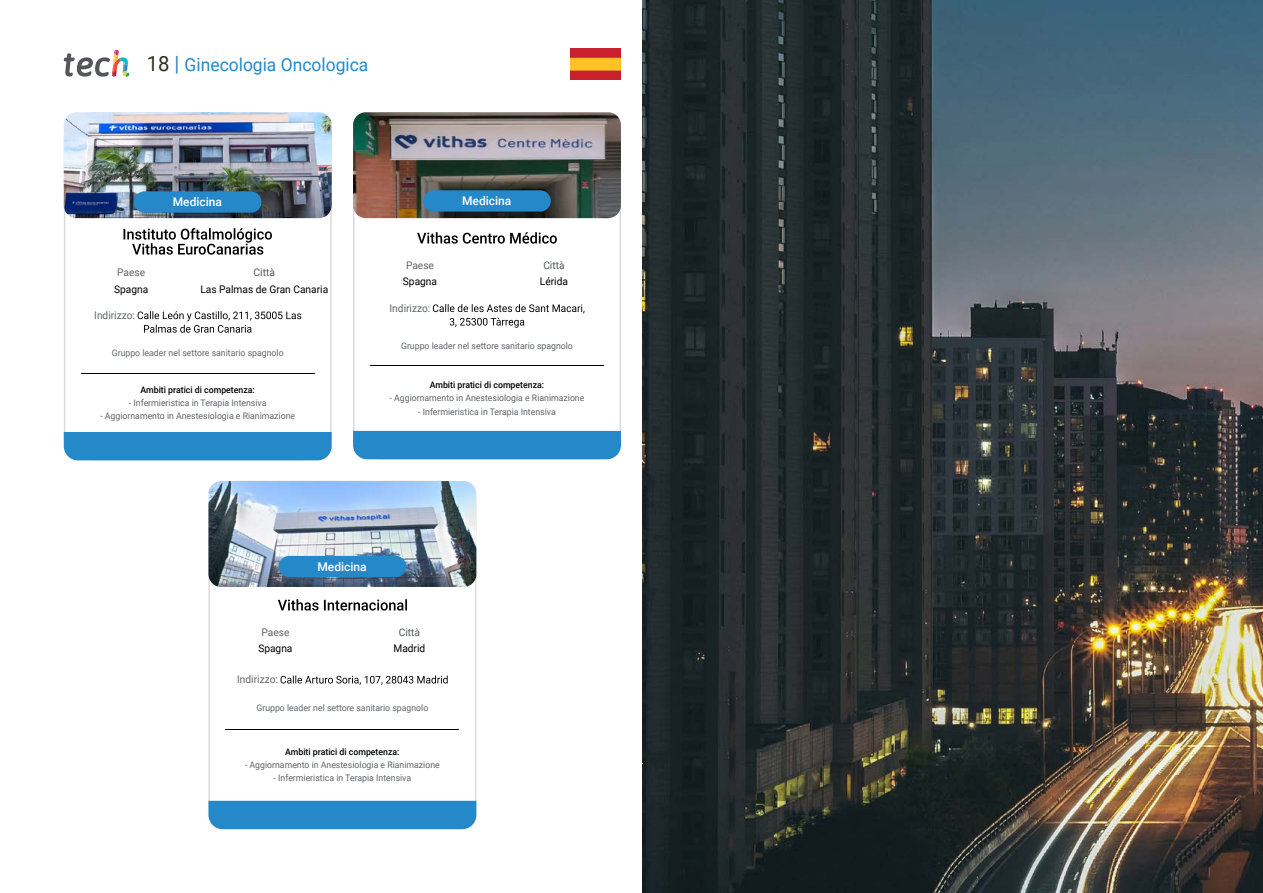
<style>
.page{position:relative;width:1263px;height:893px;background:#fff}
.page>*{position:absolute;margin:0;border:0;box-sizing:border-box;transform-origin:0 0}
.t1{font:18px "Roboto";color:#2488c9}
.t2{font:500 12px "Roboto";color:#fff}
.t3{font:10.5px "Roboto";color:#000}
.t4{font:10.5px "Roboto";color:#61646a}
.t5{font:10.5px "Roboto";color:#52555b}
.t6{font:9px "Roboto";color:#61646a}
.t7{font:500 9px "Roboto";color:#000}
.s1{font-size:21px;color:#312e20}
.s2{font-size:21px}
</style>
<div class="page">
<img style="left:571px;top:49px;width:49px;height:30px">
<svg style="left:64px;top:50px;width:65px;height:27px"></svg>
<img style="left:642px;top:0;width:621px;height:893px">
<svg style="left:63px;top:134px;width:269px;height:327px"></svg>
<img style="left:64px;top:112px;width:268px;height:106px">
<div style="left:134px;top:191px;width:127px;height:22px;background:#2488c9;border-radius:11px"></div>
<div style="left:64px;top:432px;width:268px;height:28px;background:#2488c9"></div>
<hr style="left:81px;top:373px;width:234px;height:1px;background:#000">
<svg style="left:124px;top:228px;width:148px;height:27px"></svg>
<svg style="left:138px;top:311px;width:163px;height:22px"></svg>
<svg style="left:353px;top:218px;width:268px;height:242px"></svg>
<img style="left:353px;top:112px;width:268px;height:106px">
<div style="left:423px;top:190px;width:128px;height:22px;background:#2488c9;border-radius:11px"></div>
<div style="left:353px;top:431px;width:268px;height:28px;background:#2488c9"></div>
<hr style="left:370px;top:365px;width:234px;height:1px;background:#000">
<svg style="left:417px;top:232px;width:140px;height:12px"></svg>
<svg style="left:433px;top:304px;width:151px;height:24px"></svg>
<svg style="left:208px;top:480px;width:269px;height:350px"></svg>
<img style="left:208px;top:481px;width:268px;height:106px">
<div style="left:279px;top:556px;width:127px;height:21px;background:#2488c9;border-radius:11px"></div>
<div style="left:208px;top:801px;width:268px;height:28px;background:#2488c9"></div>
<hr style="left:226px;top:730px;width:233px;height:1px;background:#000">
<svg style="left:278px;top:599px;width:129px;height:12px"></svg>
<svg style="left:280px;top:676px;width:168px;height:9px"></svg>
<h1 class="t1" style="left:147px;top:52px;width:223px"><span class="s1">18</span> <span class="s2">|</span> Ginecologia Oncologica</h1>
<p class="t4" style="left:117px;top:265px;width:29px">Paese</p>
<p class="t3" style="left:114px;top:282px;width:36px">Spagna</p>
<h2 class="t2" style="left:173px;top:194px;width:51px">Medicina</h2>
<p class="t5" style="left:254px;top:265px;width:23px">Città</p>
<p class="t3" style="left:200px;top:282px;width:129px">Las Palmas de Gran Canaria</p>
<p class="t4" style="left:94px;top:308px;width:42px">Indirizzo:</p>
<p class="t6" style="left:112px;top:347px;width:173px">Gruppo leader nel settore sanitario spagnolo</p>
<p class="t7" style="left:141px;top:383px;width:116px">Ambiti pratici di competenza:</p>
<p class="t6" style="left:129px;top:397px;width:139px">- Infermieristica in Terapia Intensiva</p>
<p class="t6" style="left:100px;top:410px;width:196px">- Aggiornamento in Anestesiologia e Rianimazione</p>
<p class="t4" style="left:406px;top:258px;width:29px">Paese</p>
<p class="t3" style="left:403px;top:274px;width:36px">Spagna</p>
<h2 class="t2" style="left:462px;top:193px;width:51px">Medicina</h2>
<p class="t5" style="left:543px;top:258px;width:23px">Città</p>
<p class="t3" style="left:540px;top:274px;width:30px">Lérida</p>
<p class="t4" style="left:389px;top:301px;width:42px">Indirizzo:</p>
<p class="t6" style="left:401px;top:340px;width:173px">Gruppo leader nel settore sanitario spagnolo</p>
<p class="t7" style="left:430px;top:379px;width:116px">Ambiti pratici di competenza:</p>
<p class="t6" style="left:390px;top:392px;width:196px">- Aggiornamento in Anestesiologia e Rianimazione</p>
<p class="t6" style="left:418px;top:405px;width:139px">- Infermieristica in Terapia Intensiva</p>
<p class="t4" style="left:261px;top:625px;width:29px">Paese</p>
<p class="t3" style="left:258px;top:641px;width:36px">Spagna</p>
<h2 class="t2" style="left:317px;top:558px;width:51px">Medicina</h2>
<p class="t5" style="left:399px;top:625px;width:23px">Città</p>
<p class="t3" style="left:393px;top:641px;width:33px">Madrid</p>
<p class="t4" style="left:237px;top:672px;width:42px">Indirizzo:</p>
<p class="t6" style="left:256px;top:702px;width:173px">Gruppo leader nel settore sanitario spagnolo</p>
<p class="t7" style="left:285px;top:745px;width:116px">Ambiti pratici di competenza:</p>
<p class="t6" style="left:245px;top:758px;width:196px">- Aggiornamento in Anestesiologia e Rianimazione</p>
<p class="t6" style="left:274px;top:771px;width:139px">- Infermieristica in Terapia Intensiva</p>
</div>
